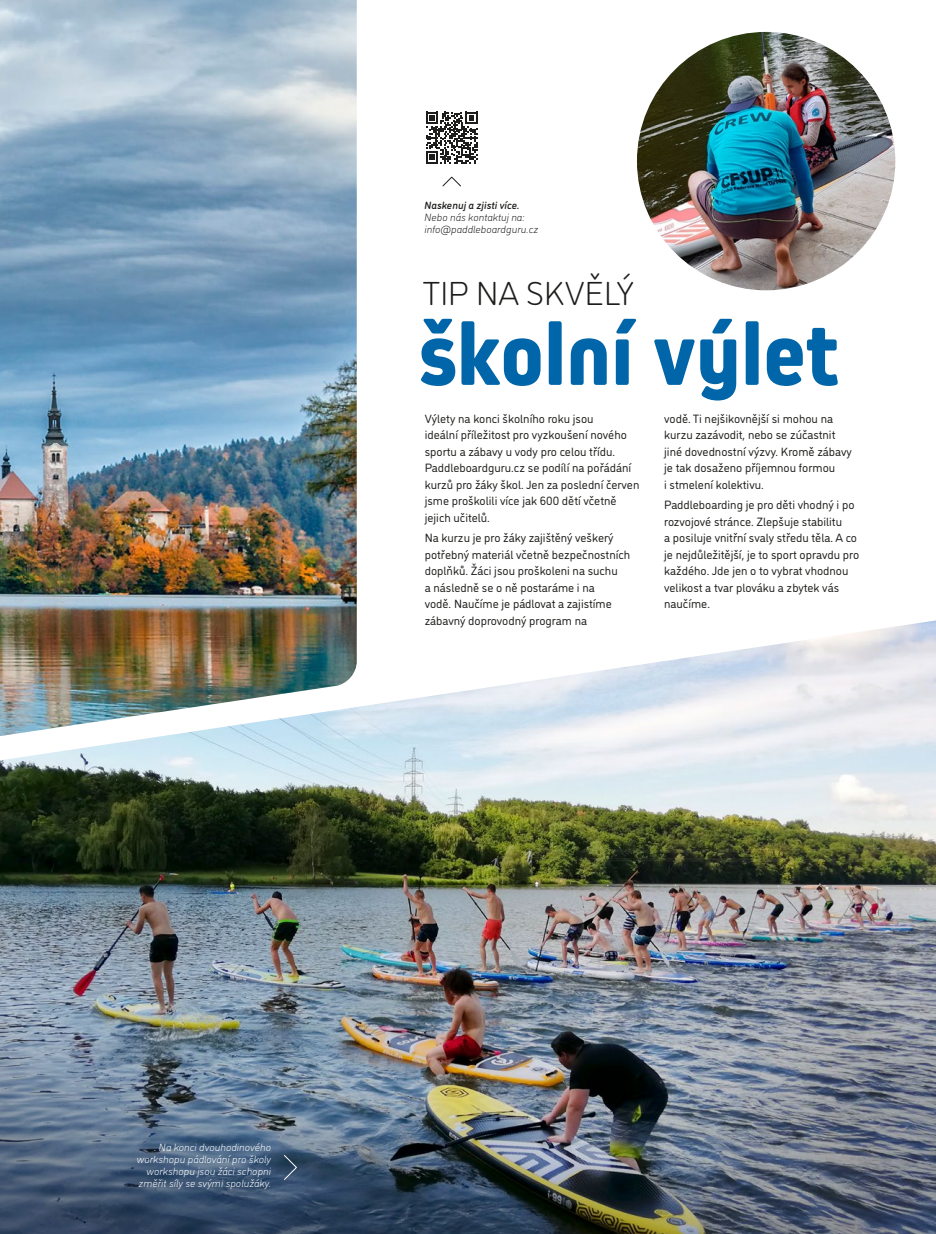
<style>
.page{position:relative;width:936px;height:1234px;background:#fff}
.page>*{position:absolute;margin:0;border:0;box-sizing:border-box;transform-origin:0 0}
.t1{font:800 90.9px "Kiro";color:#0066a9}
.t2{font:300 33.15px "DI Nosaur";color:#1d1d1b}
.t3{font:12px/16.5px "DI Nosaur";color:#1d1d1b}
.t4{font:italic 300 10.5px/12px "DI Nosaur";color:#fff;text-align:right}
.t5{font:italic 300 10.5px/12px "DI Nosaur";color:#1d1d1b}
.t6{font:italic 500 10.5px "DI Nosaur";color:#1d1d1b}
</style>
<div class="page">
<img style="left:0;top:0;width:357px;height:620px">
<img style="left:0;top:620px;width:935px;height:613px">
<img style="left:637px;top:32px;width:258px;height:258px;border-radius:129px">
<svg style="left:426px;top:112px;width:51px;height:51px"></svg>
<svg style="left:442px;top:176px;width:19px;height:11px"></svg>
<svg style="left:283px;top:1153px;width:15px;height:27px"></svg>
<p class="t6" style="left:424px;top:197px;width:97px">Naskenuj a zjisti více.</p>
<p class="t5" style="left:424px;top:210px;width:115px">Nebo nás kontaktuj na: info@paddleboardguru.cz</p>
<h2 class="t2" style="left:422px;top:269px;width:213px">TIP NA SKVĚLÝ</h2>
<h1 class="t1" style="left:419px;top:301px;width:421px">školní výlet</h1>
<p class="t3" style="left:424px;top:409px;width:216px">Výlety na konci školního roku jsou<br>ideální příležitost pro vyzkoušení nového sportu a zábavy u vody pro celou třídu.<br>Paddleboardguru.cz se podílí na pořádání kurzů pro žáky škol. Jen za poslední červen jsme proškolili více jak 600 dětí včetně jejich učitelů.</p>
<p class="t3" style="left:424px;top:529px;width:207px">Na kurzu je pro žáky zajištěný veškerý potřebný materiál včetně bezpečnostních doplňků. Žáci jsou proškoleni na suchu<br>a následně se o ně postaráme i na<br>vodě. Naučíme je pádlovat a zajistíme zábavný doprovodný program na</p>
<p class="t3" style="left:664px;top:409px;width:189px">vodě. Ti nejšikovnější si mohou na kurzu zazávodit, nebo se zúčastnit jiné dovednostní výzvy. Kromě zábavy je tak dosaženo příjemnou formou<br>i stmelení kolektivu.</p>
<p class="t3" style="left:664px;top:496px;width:196px">Paddleboarding je pro děti vhodný i po rozvojové stránce. Zlepšuje stabilitu<br>a posiluje vnitřní svaly středu těla. A co je nejdůležitější, je to sport opravdu pro každého. Jde jen o to vybrat vhodnou velikost a tvar plováku a zbytek vás naučíme.</p>
<p class="t4" style="left:137px;top:1140px;width:136px">. Na konci dvouhodinového workshopu pádlování pro školy workshopu jsou žáci schopni změřit síly se svými spolužáky.</p>
</div>
